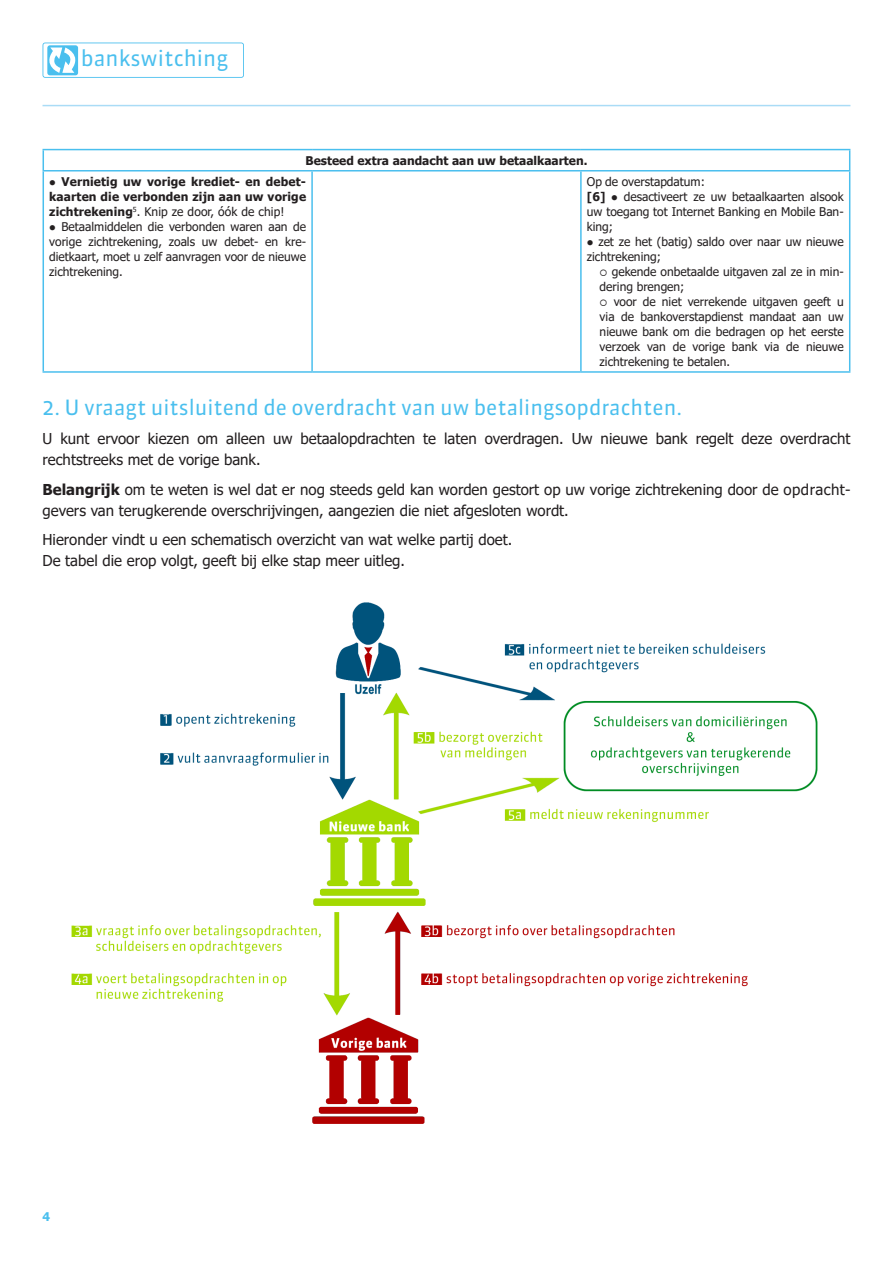
<style>
.page{position:relative;width:893px;height:1263px;background:#fff}
.page>*{position:absolute;margin:0;border:0;box-sizing:border-box;transform-origin:0 0}
.t1{font:21.75px "Sanuk OT";color:#4abfee}
.Head_1{font:21px "Sanuk OT";color:#4abfee}
.t2{font:15px/21px "Tahoma";color:#231f20}
.t3{font:12px/15px "Tahoma";color:#231f20;text-align:justify}
.t4{font:700 12px/15px "Tahoma";letter-spacing:.01em;color:#231f20;text-align:justify}
.t5{font:700 12px "Tahoma";color:#4abfee}
.s1{font-weight:700}
.s2{font-weight:400}
</style>
<div class="page">
<svg style="left:43px;top:43px;width:201px;height:35px"></svg>
<hr style="left:43px;top:105px;width:807px;height:1px;background:#aadcf6">
<hr style="left:43px;top:149px;width:269px;height:1px;background:#4abfee">
<svg style="left:43px;top:150px;width:1px;height:20px"></svg>
<hr style="left:312px;top:149px;width:269px;height:1px;background:#4abfee">
<hr style="left:581px;top:149px;width:269px;height:1px;background:#4abfee">
<svg style="left:849px;top:150px;width:1px;height:20px"></svg>
<hr style="left:43px;top:170px;width:269px;height:1px;background:#4abfee">
<hr style="left:43px;top:171px;width:1px;height:200px;background:#4abfee">
<hr style="left:312px;top:170px;width:269px;height:1px;background:#4abfee">
<hr style="left:311px;top:171px;width:2px;height:200px;background:#4abfee">
<hr style="left:581px;top:170px;width:269px;height:1px;background:#4abfee">
<hr style="left:580px;top:171px;width:2px;height:200px;background:#4abfee">
<hr style="left:849px;top:171px;width:1px;height:200px;background:#4abfee">
<hr style="left:43px;top:371px;width:269px;height:2px;background:#4abfee">
<hr style="left:312px;top:371px;width:269px;height:2px;background:#4abfee">
<hr style="left:581px;top:371px;width:269px;height:2px;background:#4abfee">
<img style="left:71px;top:602px;width:747px;height:522px">
<h1 class="t1" style="left:81px;top:45px;width:149px">bankswitching</h1>
<p class="t4" style="left:306px;top:153px;width:283px">Besteed extra aandacht aan uw betaalkaarten.</p>
<p class="t3" style="left:587px;top:175px;width:120px">Op de overstapdatum:</p>
<p class="t3" style="left:587px;top:190px;width:258px"><span class="s1">[6]</span> ● desactiveert ze uw betaalkaarten alsook uw toegang tot Internet Banking en Mobile Ban&shy;king;</p>
<p class="t3" style="left:587px;top:235px;width:258px">● zet ze het (batig) saldo over naar uw nieuwe zichtrekening;</p>
<p class="t3" style="left:600px;top:265px;width:246px">○ gekende onbetaalde uitgaven zal ze in min&shy;dering brengen;</p>
<p class="t3" style="left:600px;top:295px;width:246px">○ voor de niet verrekende uitgaven geeft u via de bankoverstapdienst mandaat aan uw nieuwe bank om die bedragen op het eerste verzoek van de vorige bank via de nieuwe zichtrekening te betalen.</p>
<p class="Head_1" style="left:43px;top:394px;width:641px">2. U vraagt uitsluitend de overdracht van uw betalingsopdrachten.</p>
<p class="t2" style="left:43px;top:429px;width:809px">U kunt ervoor kiezen om alleen uw betaalopdrachten te laten overdragen. Uw nieuwe bank regelt deze overdracht rechtstreeks met de vorige bank.</p>
<p class="t2" style="left:43px;top:480px;width:809px"><span class="s1">Belangrijk</span> om te weten is wel dat er nog steeds geld kan worden gestort op uw vorige zichtrekening door de opdracht&shy;gevers van terugkerende overschrijvingen, aangezien die niet afgesloten wordt.</p>
<p class="t2" style="left:43px;top:530px;width:471px">Hieronder vindt u een schematisch overzicht van wat welke partij doet.</p>
<p class="t2" style="left:43px;top:551px;width:364px">De tabel die erop volgt, geeft bij elke stap meer uitleg.</p>
<p class="t4" style="left:49px;top:175px;width:258px">● Vernietig uw vorige krediet- en debet&shy;kaarten die verbonden zijn aan uw vorige zichtrekening<sup>5</sup><span class="s2">. Knip ze door, óók de chip!</span></p>
<p class="t3" style="left:49px;top:220px;width:258px">● Betaalmiddelen die verbonden waren aan de vorige zichtrekening, zoals uw debet- en kre&shy;dietkaart, moet u zelf aanvragen voor de nieuwe zichtrekening.</p>
<p class="t5" style="left:43px;top:1208px;width:9px">4</p>
</div>
